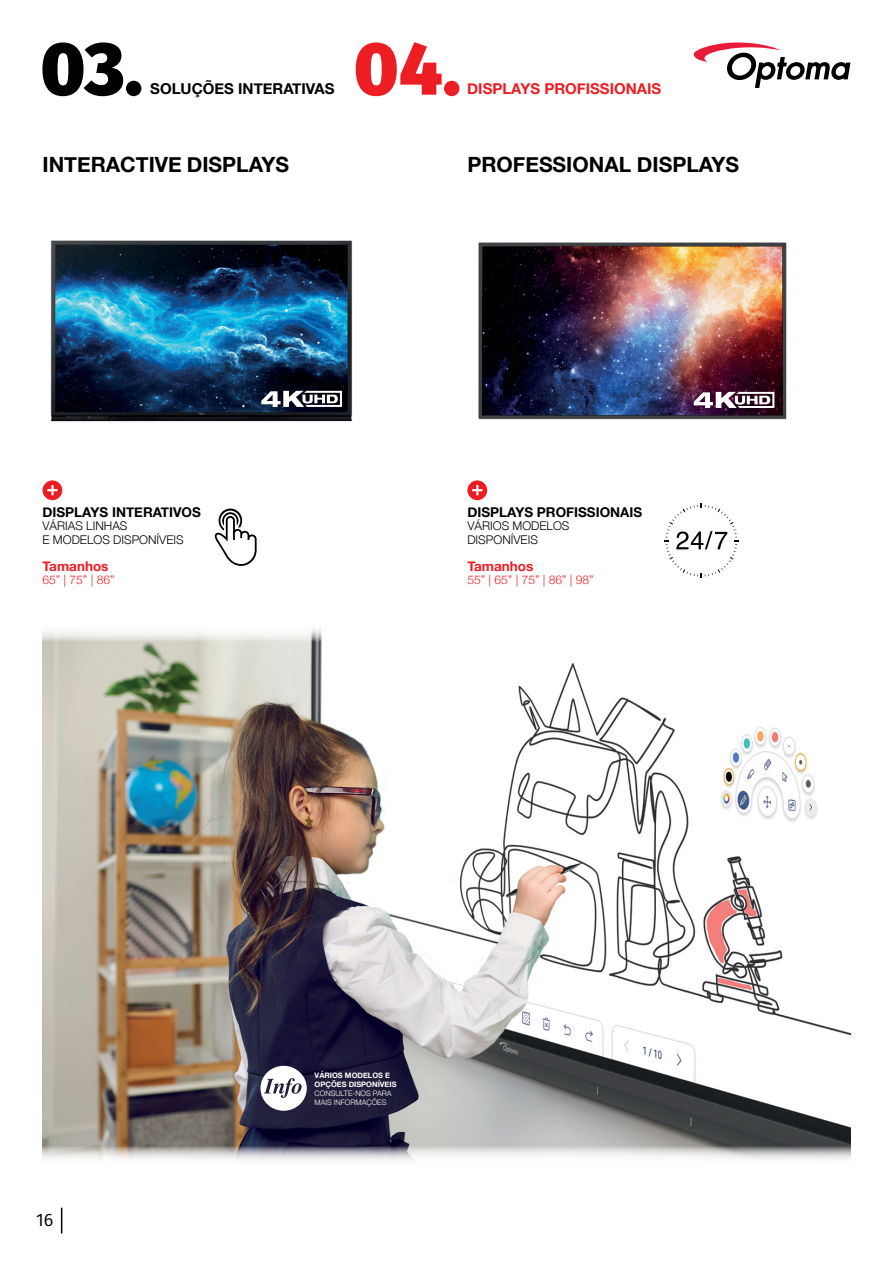
<style>
.page{position:relative;width:893px;height:1263px;background:#fff}
.page>*{position:absolute;margin:0;border:0;box-sizing:border-box;transform-origin:0 0}
.t1{font:800 75px "Fira Sans";color:#000}
.t2{font:800 75px "Fira Sans";color:#ed1d24}
.t3{font:700 21px "Helvetica Neue";color:#000}
.t4{font:18px "Fira Sans";color:#000}
.t5{font:700 15px "Helvetica Neue";color:#ed1d24}
.t6{font:700 15px "Helvetica Neue";color:#000}
.t7{font:700 13.5px "Helvetica Neue";color:#000}
.t8{font:700 13.5px "Helvetica Neue";color:#ed1d24}
.t9{font:300 12px/13.5px "Helvetica Neue";color:#000}
.t10{font:300 12px "Helvetica Neue";color:#ed1d24}
.t11{font:700 7.5px/9px "Helvetica Neue";color:#fff}
.t12{font:300 7.5px/9px "Helvetica Neue";color:#fff}
</style>
<div class="page">
<svg style="left:61px;top:1208px;width:1px;height:25px"></svg>
<img style="left:478px;top:242px;width:309px;height:178px">
<img style="left:43px;top:658px;width:807px;height:470px">
<svg style="left:693px;top:42px;width:157px;height:46px"></svg>
<div style="left:43px;top:480px;width:19px;height:20px;background:#ed1d24;border-radius:50%"></div>
<svg style="left:47px;top:485px;width:11px;height:10px"></svg>
<div style="left:467px;top:480px;width:20px;height:20px;background:#ed1d24;border-radius:50%"></div>
<svg style="left:472px;top:485px;width:10px;height:10px"></svg>
<svg style="left:42px;top:1128px;width:809px;height:32px;background:#9a999b"></svg>
<svg style="left:260px;top:1066px;width:47px;height:45px"></svg>
<img style="left:50px;top:240px;width:303px;height:182px">
<svg style="left:261px;top:391px;width:81px;height:16px"></svg>
<svg style="left:694px;top:392px;width:80px;height:16px"></svg>
<svg style="left:664px;top:503px;width:75px;height:75px"></svg>
<svg style="left:214px;top:508px;width:43px;height:58px"></svg>
<h1 class="t1" style="left:40px;top:1px;width:104px">03.</h1>
<p class="t6" style="left:150px;top:77px;width:186px">SOLUÇÕES INTERATIVAS</p>
<h1 class="t2" style="left:354px;top:1px;width:109px">04.</h1>
<p class="t5" style="left:467px;top:77px;width:196px">DISPLAYS PROFISSIONAIS</p>
<h2 class="t3" style="left:43px;top:148px;width:248px">INTERACTIVE DISPLAYS</h2>
<h2 class="t3" style="left:467px;top:148px;width:273px">PROFESSIONAL DISPLAYS</h2>
<p class="t7" style="left:43px;top:501px;width:160px">DISPLAYS INTERATIVOS</p>
<p class="t9" style="left:43px;top:518px;width:143px">VÁRIAS LINHAS<br>E MODELOS DISPONÍVEIS</p>
<p class="t8" style="left:43px;top:555px;width:67px">Tamanhos</p>
<p class="t10" style="left:43px;top:570px;width:74px">65” | 75” | 86”</p>
<p class="t7" style="left:467px;top:501px;width:176px">DISPLAYS PROFISSIONAIS</p>
<p class="t9" style="left:467px;top:518px;width:104px">VÁRIOS MODELOS<br>DISPONÍVEIS</p>
<p class="t8" style="left:467px;top:555px;width:67px">Tamanhos</p>
<p class="t10" style="left:467px;top:570px;width:128px">55” | 65” | 75” | 86” | 98”</p>
<h3 class="t4" style="left:36px;top:1206px;width:19px">16</h3>
<p class="t11" style="left:315px;top:1071px;width:83px">VÁRIOS MODELOS E<br>OPÇÕES DISPONÍVEIS</p>
<p class="t12" style="left:315px;top:1088px;width:78px">CONSULTE-NOS PARA<br>MAIS INFORMAÇÕES</p>
</div>
